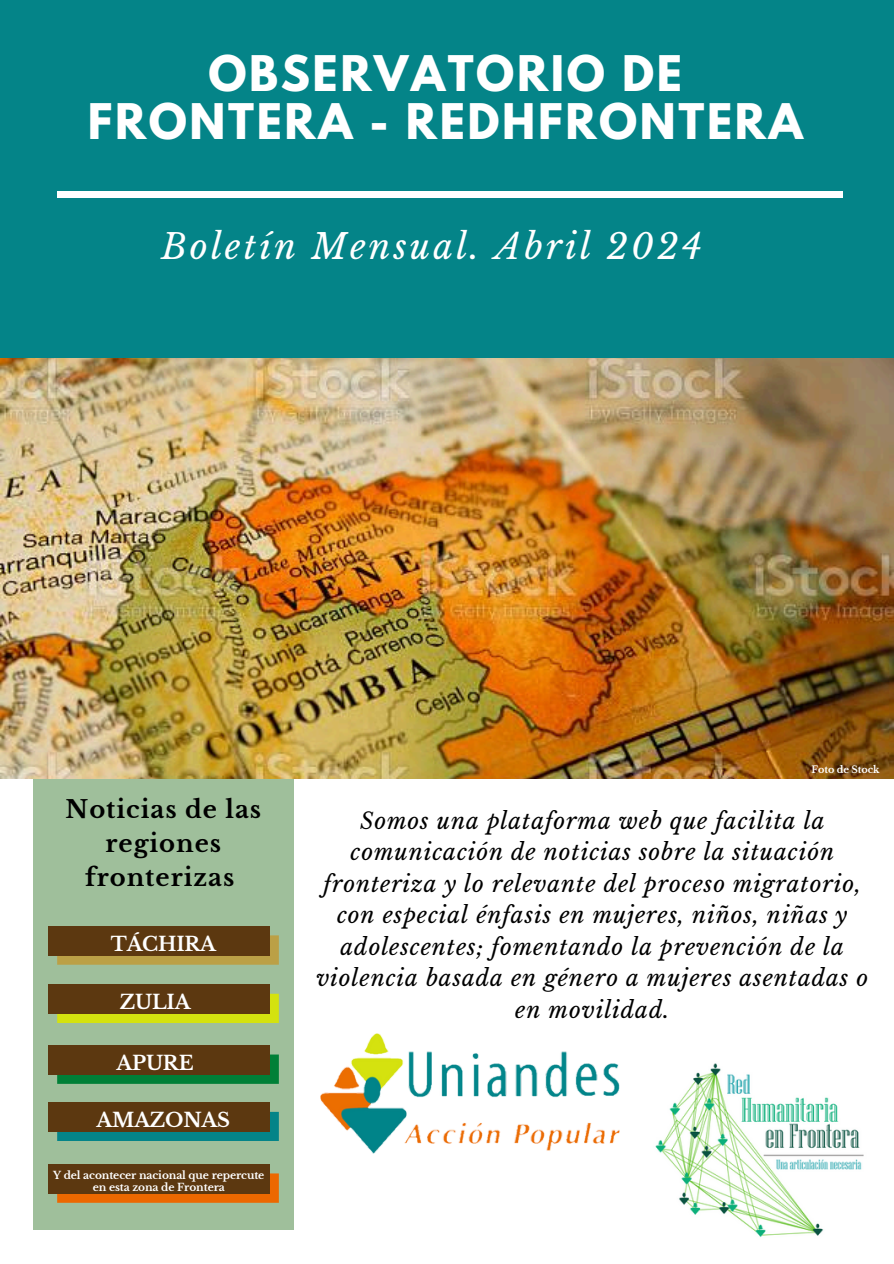
<style>
.page{position:relative;width:894px;height:1264px;background:#fff}
.page>*{position:absolute;margin:0;border:0;box-sizing:border-box;transform-origin:0 0}
.t1{font:700 43.5px/48.3px "League Spartan";letter-spacing:.06em;color:#fff;text-align:center}
.t2{font:italic 34.5px "Libre Baskerville";letter-spacing:.09em;color:#fff}
.t3{font:700 24.15px/33.8px "Libre Baskerville";letter-spacing:.04em;color:#000;text-align:center}
.t4{font:italic 22.5px/31.5px "Libre Baskerville";letter-spacing:.04em;color:#000;text-align:center}
.t5{font:700 19.5px "Libre Baskerville";letter-spacing:-.01em;color:#fff}
.t6{font:700 10.5px/12.1px "Libre Baskerville";letter-spacing:-.01em;color:#fff;text-align:center}
.t7{font:700 9.75px "Libre Baskerville";letter-spacing:-.01em;color:#fff}
</style>
<div class="page">
<div style="left:33px;top:778px;width:260px;height:451px;background:#9fbf9b"></div>
<div style="left:0;top:0;width:893px;height:359px;background:#048488"></div>
<div style="left:57px;top:191px;width:785px;height:7px;background:#fff"></div>
<img style="left:0;top:358px;width:893px;height:420px">
<svg style="left:57px;top:935px;width:222px;height:29px;background:#b09540"></svg>
<div style="left:48px;top:926px;width:221px;height:29px;background:#5c3810"></div>
<svg style="left:57px;top:993px;width:222px;height:30px;background:#c8d10f"></svg>
<div style="left:48px;top:984px;width:221px;height:29px;background:#5c3810"></div>
<svg style="left:57px;top:1054px;width:222px;height:29px;background:#0a7833"></svg>
<div style="left:48px;top:1045px;width:221px;height:29px;background:#5c3810"></div>
<svg style="left:57px;top:1111px;width:222px;height:30px;background:#0d7d7c"></svg>
<div style="left:48px;top:1102px;width:221px;height:29px;background:#5c3810"></div>
<svg style="left:57px;top:1173px;width:222px;height:29px;background:#dc6302"></svg>
<div style="left:48px;top:1164px;width:221px;height:29px;background:#5c3810"></div>
<img style="left:321px;top:1033px;width:298px;height:120px">
<img style="left:655px;top:1063px;width:209px;height:174px">
<p class="t1" style="left:88px;top:55px;width:716px">OBSERVATORIO DE<br>FRONTERA - REDHFRONTERA</p>
<h3 class="t2" style="left:161px;top:226px;width:541px">Boletín Mensual. Abril 2024</h3>
<p class="t7" style="left:811px;top:763px;width:70px">Foto de Stock</p>
<h5 class="t3" style="left:66px;top:793px;width:197px">Noticias de las regiones fronterizas</h5>
<h5 class="t5" style="left:111px;top:931px;width:107px">TÁCHIRA</h5>
<h5 class="t5" style="left:120px;top:990px;width:72px">ZULIA</h5>
<p class="t5" style="left:117px;top:1050px;width:78px">APURE</p>
<h4 class="t5" style="left:97px;top:1108px;width:135px">AMAZONAS</h4>
<p class="t6" style="left:53px;top:1168px;width:213px">Y del acontecer nacional que repercute en esta zona de Frontera</p>
<h5 class="t4" style="left:316px;top:805px;width:553px">Somos una plataforma web que facilita la comunicación de noticias sobre la situación fronteriza y lo relevante del proceso migratorio, con especial énfasis en mujeres, niños, niñas y adolescentes; fomentando la prevención de la violencia basada en género a mujeres asentadas o en movilidad.</h5>
</div>
